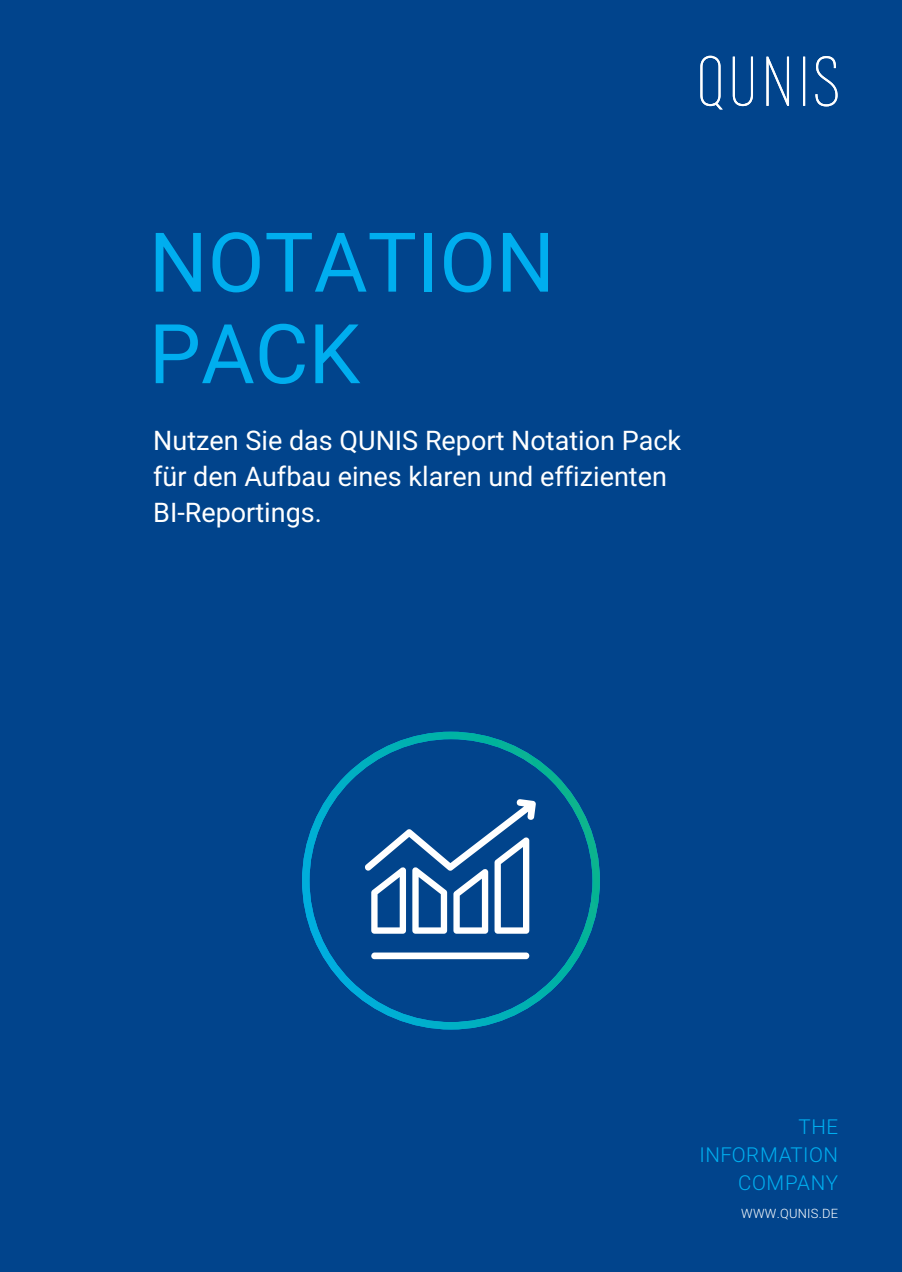
<style>
.page{position:relative;width:902px;height:1272px;background:#fff}
.page>*{position:absolute;margin:0;border:0;box-sizing:border-box;transform-origin:0 0}
.t1{font:82.5px/91.5px "Roboto";color:#00aeef}
.t2{font:27px/36px "Roboto";color:#fff}
.t3{font:300 20.55px/27.8px "Roboto";letter-spacing:.025em;color:#00aeef;text-align:right}
.t4{font:300 12.9px "Roboto";letter-spacing:.02em;color:#fff}
</style>
<div class="page">
<div style="left:0;top:0;width:901px;height:1271px;background:#01448c"></div>
<svg style="left:700px;top:56px;width:22px;height:53px"></svg>
<svg style="left:732px;top:57px;width:21px;height:49px"></svg>
<svg style="left:766px;top:57px;width:23px;height:49px"></svg>
<svg style="left:803px;top:57px;width:2px;height:49px"></svg>
<svg style="left:815px;top:56px;width:22px;height:50px"></svg>
<svg style="left:302px;top:731px;width:298px;height:298px"></svg>
<h1 class="t1" style="left:149px;top:218px;width:407px">NOTATION<br>PACK</h1>
<p class="t2" style="left:153px;top:422px;width:529px">Nutzen Sie das QUNIS Report Notation Pack für den Aufbau eines klaren und effizienten<br>BI-Reportings.</p>
<p class="t3" style="left:699px;top:1113px;width:140px">THE<br>INFORMATION<br>COMPANY</p>
<p class="t4" style="left:741px;top:1205px;width:98px">WWW.QUNIS.DE</p>
</div>
